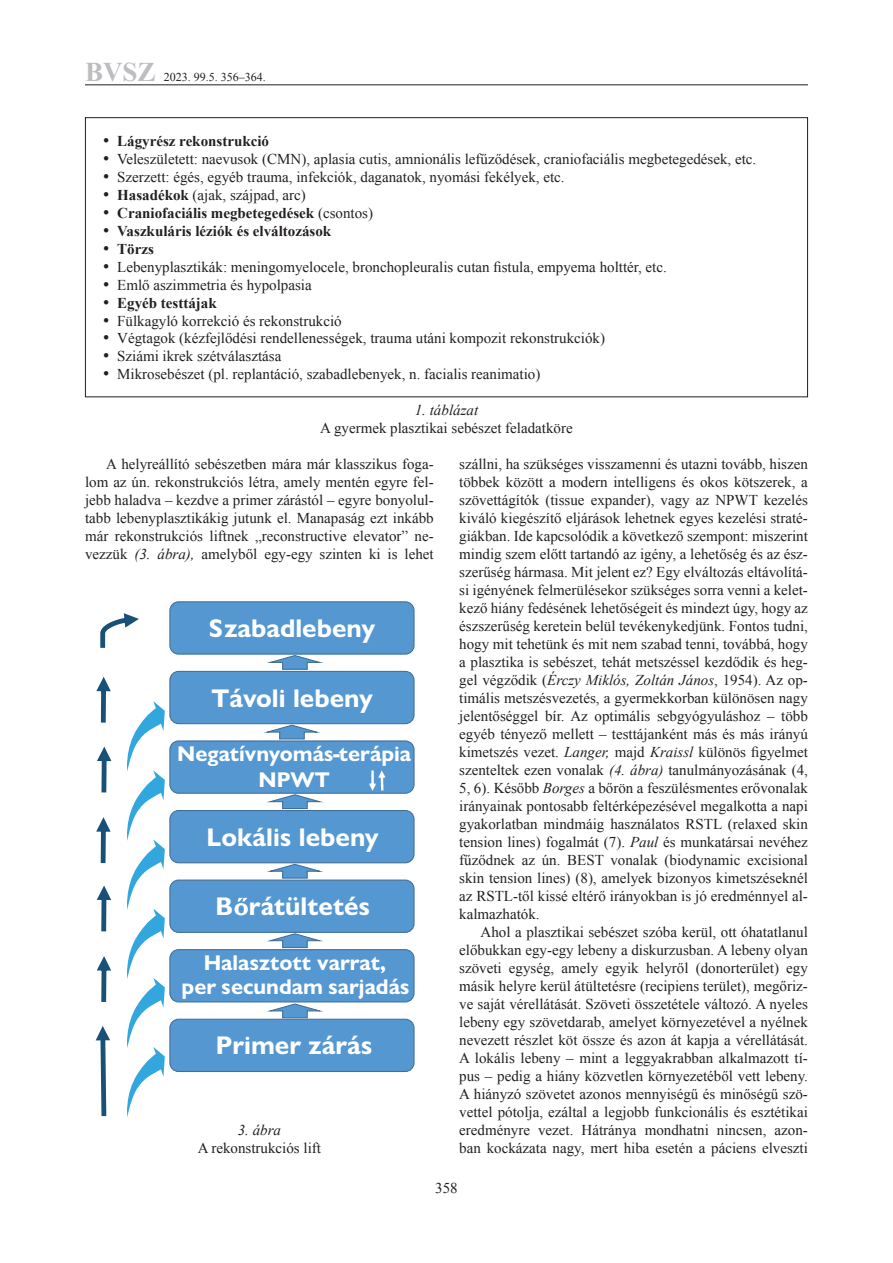
<style>
.page{position:relative;width:893px;height:1263px;background:#fff}
.page>*{position:absolute;margin:0;border:0;box-sizing:border-box;transform-origin:0 0}
.t1{font:700 27px "Times New Roman";color:#bcbdc0}
.t2{font:700 25.65px "Gill Sans Nova";color:#fff}
.t3{font:700 21.45px/25.7px "Gill Sans Nova";color:#fff;text-align:center}
.Kenyérszöveg{font:15px/18px "Times New Roman";color:#231f20;text-align:justify}
.Kenyérszöveg_behúzás_nélkül{font:15px "Times New Roman";color:#231f20}
.Kenyérszöveg_behúzás_nélkül-2{font:700 15px "Times New Roman";color:#231f20}
.Ábraszövegek{font:15px "Times New Roman";color:#231f20}
.Ábraszövegek-2{font:italic 15px "Times New Roman";color:#231f20}
.t4{font:12px "Times New Roman";color:#231f20}
.s1{font-weight:700}
.s2{font-weight:400}
.s3{font-style:italic}
</style>
<div class="page">
<hr style="left:85px;top:85px;width:723px;height:1px;background:#231f20">
<div style="left:170px;top:602px;width:244px;height:52px;background:#5497d1;border-radius:9px"></div>
<div style="left:169px;top:601px;width:246px;height:54px;border:1px solid #416f97;border-radius:9px"></div>
<div style="left:170px;top:671px;width:244px;height:53px;background:#5497d1;border-radius:9px"></div>
<div style="left:169px;top:671px;width:246px;height:53px;border:1px solid #416f97;border-radius:9px"></div>
<div style="left:170px;top:741px;width:244px;height:52px;background:#5497d1;border-radius:9px"></div>
<div style="left:169px;top:740px;width:246px;height:54px;border:1px solid #416f97;border-radius:9px"></div>
<div style="left:170px;top:810px;width:244px;height:53px;background:#5497d1;border-radius:9px"></div>
<div style="left:169px;top:810px;width:246px;height:53px;border:1px solid #416f97;border-radius:9px"></div>
<div style="left:170px;top:880px;width:244px;height:52px;background:#5497d1;border-radius:9px"></div>
<div style="left:169px;top:879px;width:246px;height:54px;border:1px solid #416f97;border-radius:9px"></div>
<div style="left:170px;top:950px;width:244px;height:52px;background:#5497d1;border-radius:9px"></div>
<div style="left:169px;top:949px;width:246px;height:53px;border:1px solid #416f97;border-radius:9px"></div>
<div style="left:170px;top:1019px;width:244px;height:52px;background:#5497d1;border-radius:9px"></div>
<div style="left:169px;top:1019px;width:246px;height:53px;border:1px solid #416f97;border-radius:9px"></div>
<svg style="left:234px;top:898px;width:14px;height:17px"></svg>
<svg style="left:263px;top:654px;width:64px;height:16px"></svg>
<svg style="left:260px;top:724px;width:64px;height:16px"></svg>
<svg style="left:267px;top:794px;width:56px;height:16px"></svg>
<svg style="left:263px;top:863px;width:64px;height:16px"></svg>
<svg style="left:267px;top:933px;width:56px;height:16px"></svg>
<svg style="left:263px;top:1003px;width:64px;height:16px"></svg>
<svg style="left:96px;top:1026px;width:14px;height:90px"></svg>
<svg style="left:97px;top:956px;width:14px;height:46px"></svg>
<svg style="left:97px;top:885px;width:14px;height:46px"></svg>
<svg style="left:96px;top:817px;width:15px;height:46px"></svg>
<svg style="left:97px;top:746px;width:14px;height:46px"></svg>
<svg style="left:96px;top:677px;width:15px;height:46px"></svg>
<svg style="left:100px;top:613px;width:39px;height:35px"></svg>
<svg style="left:369px;top:770px;width:17px;height:21px"></svg>
<svg style="left:127px;top:701px;width:38px;height:416px"></svg>
<h1 class="t1" style="left:85px;top:53px;width:72px">BVSZ</h1>
<p class="t4" style="left:164px;top:69px;width:103px">2023. 99.5. 356–364.</p>
<p class="Kenyérszöveg_behúzás_nélkül-2" style="left:103px;top:130px;width:168px">• Lágyrész rekonstrukció</p>
<p class="Kenyérszöveg_behúzás_nélkül" style="left:103px;top:148px;width:655px">• Veleszületett: naevusok (CMN), aplasia cutis, amnionális lefűződések, craniofaciális megbetegedések, etc.</p>
<p class="Kenyérszöveg_behúzás_nélkül" style="left:103px;top:166px;width:463px">• Szerzett: égés, egyéb trauma, infekciók, daganatok, nyomási fekélyek, etc.</p>
<p class="Kenyérszöveg_behúzás_nélkül" style="left:103px;top:184px;width:205px">• <span class="s1">Hasadékok</span> (ajak, szájpad, arc)</p>
<p class="Kenyérszöveg_behúzás_nélkül-2" style="left:103px;top:202px;width:272px">• Craniofaciális megbetegedések <span class="s2">(csontos)</span></p>
<p class="Kenyérszöveg_behúzás_nélkül-2" style="left:103px;top:220px;width:230px">• Vaszkuláris léziók és elváltozások</p>
<p class="Kenyérszöveg_behúzás_nélkül-2" style="left:103px;top:238px;width:53px">• Törzs</p>
<p class="Kenyérszöveg_behúzás_nélkül" style="left:103px;top:256px;width:566px">• Lebenyplasztikák: meningomyelocele, bronchopleuralis cutan fistula, empyema holttér, etc.</p>
<p class="Kenyérszöveg_behúzás_nélkül" style="left:103px;top:274px;width:210px">• Emlő aszimmetria és hypolpasia</p>
<p class="Kenyérszöveg_behúzás_nélkül-2" style="left:103px;top:292px;width:115px">• Egyéb testtájak</p>
<p class="Kenyérszöveg_behúzás_nélkül" style="left:103px;top:310px;width:240px">• Fülkagyló korrekció és rekonstrukció</p>
<p class="Kenyérszöveg_behúzás_nélkül" style="left:103px;top:328px;width:504px">• Végtagok (kézfejlődési rendellenességek, trauma utáni kompozit rekonstrukciók)</p>
<p class="Kenyérszöveg_behúzás_nélkül" style="left:103px;top:346px;width:180px">• Sziámi ikrek szétválasztása</p>
<p class="Kenyérszöveg_behúzás_nélkül" style="left:103px;top:364px;width:439px">• Mikrosebészet (pl. replantáció, szabadlebenyek, n. facialis reanimatio)</p>
<p class="Ábraszövegek-2" style="left:415px;top:400px;width:65px">1. táblázat</p>
<p class="Ábraszövegek" style="left:320px;top:418px;width:254px">A gyermek plasztikai sebészet feladatköre</p>
<p class="Kenyérszöveg" style="left:85px;top:455px;width:350px;text-indent:21px">A helyreállító sebészetben mára már klasszikus foga&shy;lom az ún. rekonstrukciós létra, amely mentén egyre fel&shy;jebb haladva – kezdve a primer zárástól – egyre bonyolul&shy;tabb lebenyplasztikákig jutunk el. Manapaság ezt inkább már rekonstrukciós liftnek „reconstructive elevator” ne&shy;vezzük <span class="s3">(3. ábra),</span> amelyből egy-egy szinten ki is lehet</p>
<p class="t2" style="left:209px;top:612px;width:168px">Szabadlebeny</p>
<p class="t2" style="left:212px;top:682px;width:163px">Távoli lebeny</p>
<p class="t3" style="left:177px;top:741px;width:235px">Negatívnyomás-terápia<br>NPWT</p>
<p class="t2" style="left:207px;top:821px;width:174px">Lokális lebeny</p>
<p class="t2" style="left:216px;top:890px;width:156px">B rátültetés</p>
<p class="t3" style="left:182px;top:951px;width:230px;line-height:23.5px">Halasztott varrat,<br>per secundam sarjadás</p>
<p class="t2" style="left:216px;top:1030px;width:158px">Primer zárás</p>
<p class="Ábraszövegek-2" style="left:238px;top:1120px;width:45px">3. ábra</p>
<p class="Ábraszövegek" style="left:198px;top:1138px;width:125px">A rekonstrukciós lift</p>
<p class="Kenyérszöveg" style="left:459px;top:455px;width:350px">szállni, ha szükséges visszamenni és utazni tovább, hiszen többek között a modern intelligens és okos kötszerek, a szövettágítók (tissue expander), vagy az NPWT kezelés kiváló kiegészítő eljárások lehetnek egyes kezelési straté&shy;giákban. Ide kapcsolódik a következő szempont: miszerint mindig szem előtt tartandó az igény, a lehetőség és az ész&shy;szerűség hármasa. Mit jelent ez? Egy elváltozás eltávolítá&shy;si igényének felmerülésekor szükséges sorra venni a kelet&shy;kező hiány fedésének lehetőségeit és mindezt úgy, hogy az észszerűség keretein belül tevékenykedjünk. Fontos tudni, hogy mit tehetünk és mit nem szabad tenni, továbbá, hogy a plasztika is sebészet, tehát metszéssel kezdődik és heg&shy;gel végződik (<span class="s3">Érczy Miklós, Zoltán János</span>, 1954). Az op&shy;timális metszésvezetés, a gyermekkorban különösen nagy jelentőséggel bír. Az optimális sebgyógyuláshoz – több egyéb tényező mellett – testtájanként más és más irányú kimetszés vezet. <span class="s3">Langer,</span> majd <span class="s3">Kraissl</span> különös figyelmet szenteltek ezen vonalak <span class="s3">(4. ábra)</span> tanulmányozásának (4, 5, 6). Később <span class="s3">Borges</span> a bőrön a feszülésmentes erővonalak irányainak pontosabb feltérképezésével megalkotta a napi gyakorlatban mindmáig használatos RSTL (relaxed skin tension lines) fogalmát (7). <span class="s3">Paul</span> és munkatársai nevéhez fűződnek az ún. BEST vonalak (biodynamic excisional skin tension lines) (8), amelyek bizonyos kimetszéseknél az RSTL-től kissé eltérő irányokban is jó eredménnyel al&shy;kalmazhatók.</p>
<p class="Kenyérszöveg" style="left:459px;top:923px;width:350px;text-indent:21px">Ahol a plasztikai sebészet szóba kerül, ott óhatatlanul előbukkan egy-egy lebeny a diskurzusban. A lebeny olyan szöveti egység, amely egyik helyről (donorterület) egy másik helyre kerül átültetésre (recipiens terület), megőriz&shy;ve saját vérellátását. Szöveti összetétele változó. A nyeles lebeny egy szövetdarab, amelyet környezetével a nyélnek nevezett részlet köt össze és azon át kapja a vérellátását.<br>A lokális lebeny – mint a leggyakrabban alkalmazott tí&shy;pus – pedig a hiány közvetlen környezetéből vett lebeny.<br>A hiányzó szövetet azonos mennyiségű és minőségű szö&shy;vettel pótolja, ezáltal a legjobb funkcionális és esztétikai eredményre vezet. Hátránya mondhatni nincsen, azon&shy;ban kockázata nagy, mert hiba esetén a páciens elveszti</p>
<p class="Kenyérszöveg" style="left:435px;top:1178px;width:24px">358</p>
</div>
